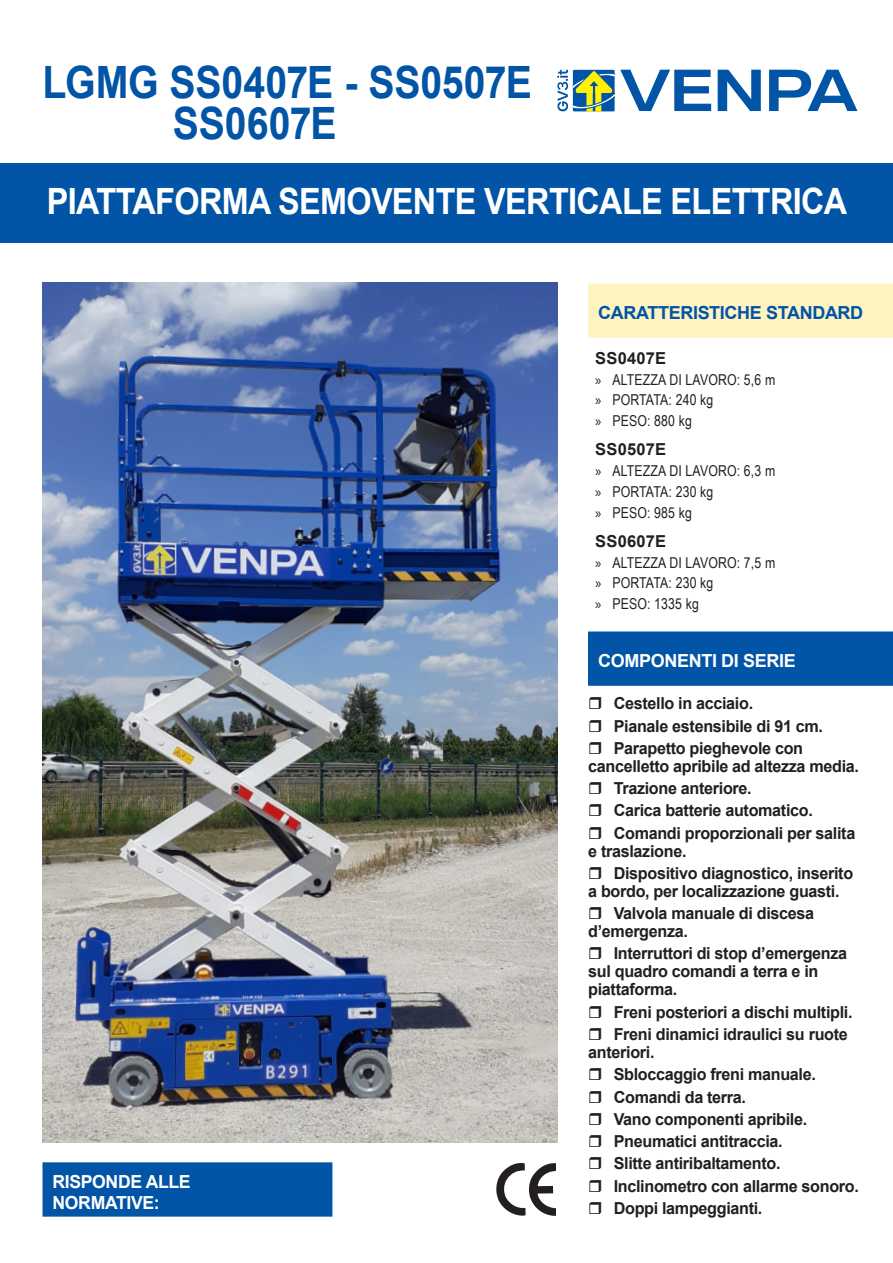
<style>
.page{position:relative;width:893px;height:1263px;background:#fff}
.page>*{position:absolute;margin:0;border:0;box-sizing:border-box;transform-origin:0 0}
.t1{font:700 44.55px "Arial";letter-spacing:-.005em;color:#0154a6;scale:.88 1}
.t2{font:700 36.15px "Arial";letter-spacing:-.02em;color:#fff;scale:.9 1}
.t3{font:700 18px/21.6px "Arial";letter-spacing:-.02em;color:#fff}
.t4{font:700 18px "Arial";letter-spacing:-.02em;color:#0154a6}
.t5{font:700 16.5px/18px "Arial";letter-spacing:-.02em;color:#231f20}
.t6{font:700 16.5px "Arial";letter-spacing:.01em;color:#231f20}
.t7{font:15px "Arial Narrow";letter-spacing:.01em;color:#231f20}
.s1{font-family:"Myriad Pro"}
</style>
<div class="page">
<img style="left:43px;top:282px;width:515px;height:860px">
<div style="left:588px;top:631px;width:305px;height:55px;background:#0154a6"></div>
<div style="left:0;top:164px;width:893px;height:79px;background:#0154a6"></div>
<div style="left:588px;top:283px;width:305px;height:55px;background:#fef3c1"></div>
<div style="left:43px;top:1163px;width:289px;height:53px;background:#0154a6"></div>
<div style="left:43px;top:1162px;width:289px;height:55px;border:2px solid #0154a6"></div>
<svg style="left:496px;top:1163px;width:60px;height:53px"></svg>
<svg style="left:718px;top:70px;width:43px;height:41px"></svg>
<svg style="left:769px;top:70px;width:88px;height:41px"></svg>
<svg style="left:557px;top:69px;width:154px;height:43px"></svg>
<p class="t1" style="left:43px;top:51px;width:558px">LGMG SS0407E - SS0507E</p>
<p class="t1" style="left:173px;top:92px;width:188px">SS0607E</p>
<p class="t2" style="left:47px;top:176px;width:891px">PIATTAFORMA SEMOVENTE VERTICALE ELETTRICA</p>
<p class="t4" style="left:598px;top:300px;width:267px">CARATTERISTICHE STANDARD</p>
<p class="t6" style="left:595px;top:346px;width:72px">SS0407E</p>
<p class="t7" style="left:595px;top:368px;width:181px"><span class="s1">»</span> ALTEZZA DI LAVORO: 5,6 m</p>
<p class="t7" style="left:595px;top:389px;width:120px"><span class="s1">»</span> PORTATA: 240 kg</p>
<p class="t7" style="left:595px;top:410px;width:98px"><span class="s1">»</span> PESO: 880 kg</p>
<p class="t6" style="left:595px;top:438px;width:72px">SS0507E</p>
<p class="t7" style="left:595px;top:460px;width:181px"><span class="s1">»</span> ALTEZZA DI LAVORO: 6,3 m</p>
<p class="t7" style="left:595px;top:481px;width:120px"><span class="s1">»</span> PORTATA: 230 kg</p>
<p class="t7" style="left:595px;top:501px;width:98px"><span class="s1">»</span> PESO: 985 kg</p>
<p class="t6" style="left:595px;top:529px;width:72px">SS0607E</p>
<p class="t7" style="left:595px;top:551px;width:181px"><span class="s1">»</span> ALTEZZA DI LAVORO: 7,5 m</p>
<p class="t7" style="left:595px;top:572px;width:120px"><span class="s1">»</span> PORTATA: 230 kg</p>
<p class="t7" style="left:595px;top:593px;width:105px"><span class="s1">»</span> PESO: 1335 kg</p>
<p class="t3" style="left:53px;top:1170px;width:140px">RISPONDE ALLE<br>NORMATIVE:</p>
<p class="t3" style="left:598px;top:650px;width:199px">COMPONENTI DI SERIE</p>
<p class="t5" style="left:614px;top:695px;width:141px">Cestello in acciaio.</p>
<p class="t5" style="left:614px;top:717px;width:211px">Pianale estensibile di 91 cm.</p>
<p class="t5" style="left:588px;top:739px;width:272px;text-indent:26px">Parapetto pieghevole con cancelletto apribile ad altezza media.</p>
<p class="t5" style="left:614px;top:779px;width:139px">Trazione anteriore.</p>
<p class="t5" style="left:614px;top:802px;width:201px">Carica batterie automatico.</p>
<p class="t5" style="left:588px;top:824px;width:269px;text-indent:26px">Comandi proporzionali per salita e traslazione.</p>
<p class="t5" style="left:588px;top:864px;width:266px;text-indent:26px">Dispositivo diagnostico, inserito a bordo, per localizzazione guasti.</p>
<p class="t5" style="left:588px;top:904px;width:227px;text-indent:26px">Valvola manuale di discesa d’emergenza.</p>
<p class="t5" style="left:588px;top:945px;width:260px;text-indent:26px">Interruttori di stop d’emergenza sul quadro comandi a terra e in piattaforma.</p>
<p class="t5" style="left:614px;top:1003px;width:240px">Freni posteriori a dischi multipli.</p>
<p class="t5" style="left:588px;top:1025px;width:261px;text-indent:26px">Freni dinamici idraulici su ruote anteriori.</p>
<p class="t5" style="left:614px;top:1065px;width:204px">Sbloccaggio freni manuale.</p>
<p class="t5" style="left:614px;top:1088px;width:134px">Comandi da terra.</p>
<p class="t5" style="left:614px;top:1110px;width:195px">Vano componenti apribile.</p>
<p class="t5" style="left:614px;top:1132px;width:171px">Pneumatici antitraccia.</p>
<p class="t5" style="left:614px;top:1155px;width:168px">Slitte antiribaltamento.</p>
<p class="t5" style="left:614px;top:1177px;width:247px">Inclinometro con allarme sonoro.</p>
<p class="t5" style="left:614px;top:1199px;width:150px">Doppi lampeggianti.</p>
</div>
